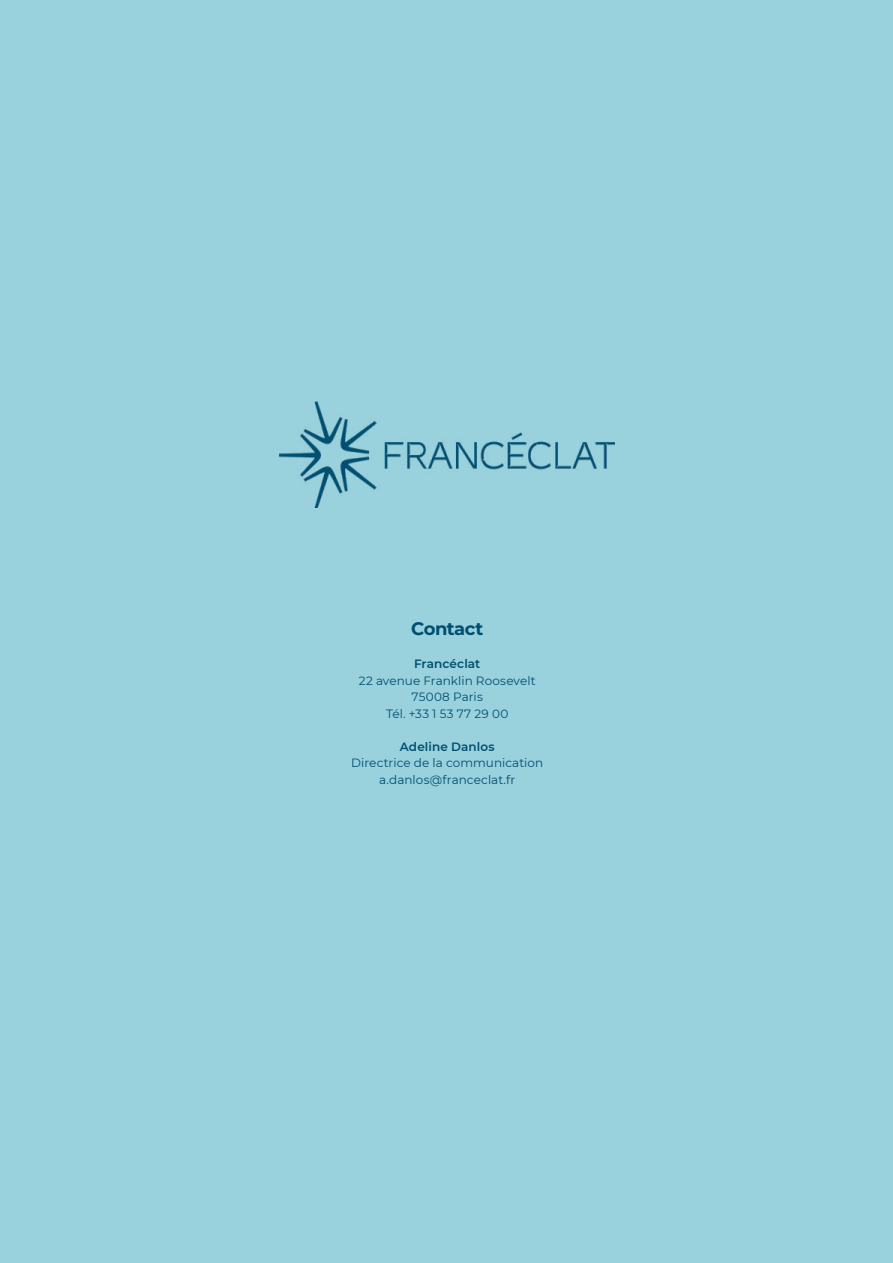
<style>
.page{position:relative;width:893px;height:1263px;background:#99d1dc}
.page>*{position:absolute;margin:0;border:0;box-sizing:border-box;transform-origin:0 0}
.t1{font:700 18px "Montserrat";letter-spacing:-.025em;color:#004e71}
.t2{font:12px/16.5px "Montserrat";letter-spacing:.005em;color:#004e71;text-align:center}
.t3{font:600 12px "Montserrat";letter-spacing:.01em;color:#004e71}
</style>
<div class="page">
<img style="left:280px;top:402px;width:335px;height:106px">
<h1 class="t1" style="left:411px;top:615px;width:74px">Contact</h1>
<p class="t3" style="left:414px;top:655px;width:68px">Francéclat</p>
<p class="t2" style="left:359px;top:672px;width:178px">22 avenue Franklin Roosevelt<br>75008 Paris<br>Tél. +33 1 53 77 29 00</p>
<p class="t3" style="left:400px;top:738px;width:96px">Adeline Danlos</p>
<p class="t2" style="left:351px;top:754px;width:194px">Directrice de la communication a.danlos@franceclat.fr</p>
</div>
